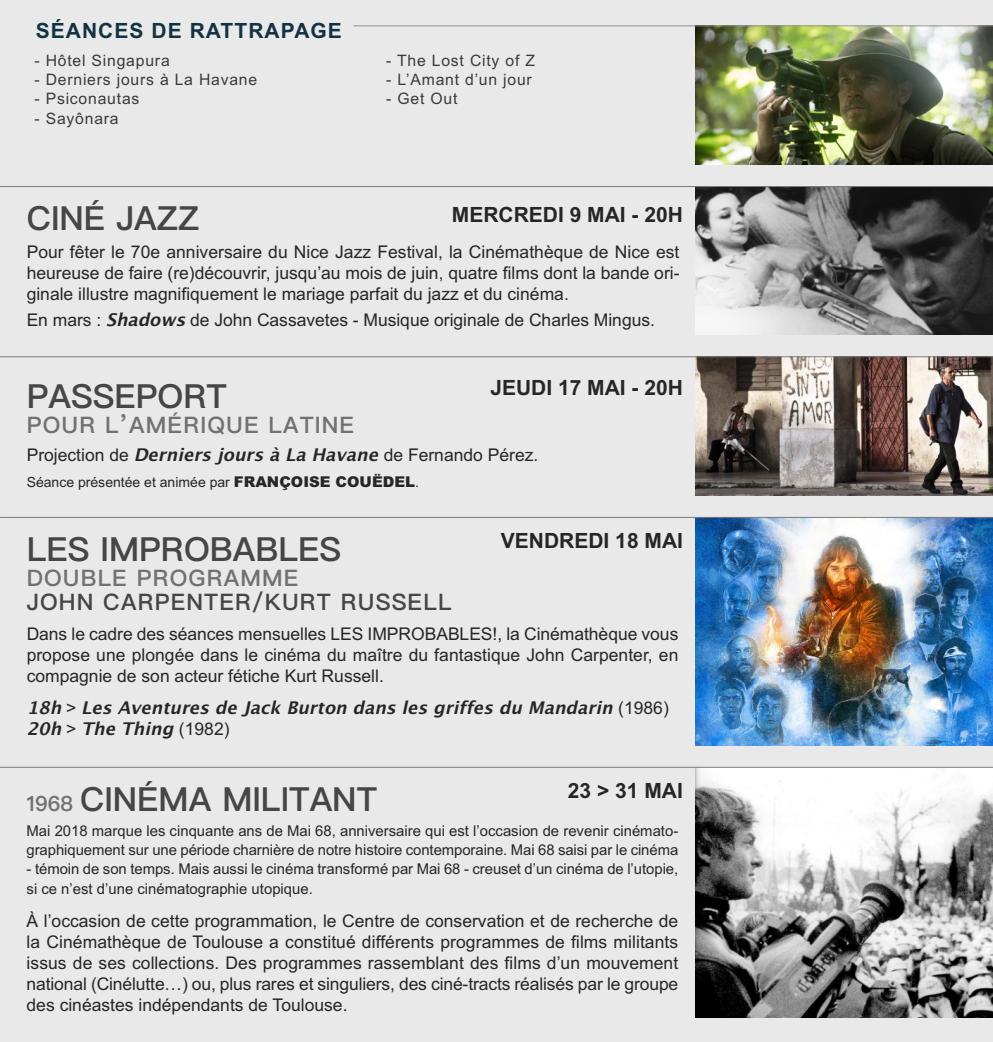
<style>
.page{position:relative;width:993px;height:1042px;background:#fff}
.page>*{position:absolute;margin:0;border:0;box-sizing:border-box;transform-origin:0 0}
.t1{font:600 33.25px "Ping Fang HK";color:#474647}
.t2{font:600 22.75px "Ping Fang HK";letter-spacing:.05em;color:#727172}
.t3{font:600 22.75px "Ping Fang HK";letter-spacing:.05em;color:#474647}
.t4{font:700 21px "Arial";color:#272526}
.t5{font:700 21px "Arial";letter-spacing:.05em;color:#133344}
.t6{font:17.5px/21px "Arial";color:#272526;text-align:justify}
.t7{font:italic 700 17.5px/21px "Lucida Grande";color:#272526}
.t8{font:15.75px "Arial";letter-spacing:.05em;color:#3c3b3c}
.t9{font:14.88px/19.2px "Arial";letter-spacing:-.005em;color:#272526}
.t10{font:14px "Arial";color:#272526}
.s1{font-family:"Lucida Grande";font-weight:700;font-style:italic}
.s2{font-weight:900;font-size:14.88px}
.s3{font-family:"Arial";font-weight:400;font-style:normal}
.s4{font-size:21px;color:#727172}
</style>
<div class="page">
<div style="left:0;top:0;width:992px;height:1042px;background:#e9e9e9"></div>
<img style="left:695px;top:357px;width:297px;height:138px">
<img style="left:695px;top:26px;width:297px;height:139px">
<hr style="left:353px;top:25px;width:639px;height:1px;background:#939293">
<img style="left:695px;top:187px;width:297px;height:148px">
<hr style="left:0;top:186px;width:992px;height:1px;background:#7d7c7d">
<hr style="left:0;top:356px;width:992px;height:1px;background:#7d7c7d">
<img style="left:695px;top:518px;width:297px;height:227px">
<hr style="left:0;top:517px;width:992px;height:1px;background:#7d7c7d">
<img style="left:695px;top:768px;width:297px;height:249px">
<hr style="left:0;top:767px;width:992px;height:1px;background:#7d7c7d">
<p class="t5" style="left:36px;top:23px;width:308px">SÉANCES DE RATTRAPAGE</p>
<p class="t8" style="left:34px;top:55px;width:137px">- Hôtel Singapura</p>
<p class="t8" style="left:34px;top:74px;width:224px">- Derniers jours à La Havane</p>
<p class="t8" style="left:34px;top:93px;width:106px">- Psiconautas</p>
<p class="t8" style="left:34px;top:112px;width:86px">- Sayônara</p>
<p class="t8" style="left:386px;top:55px;width:150px">- The Lost City of Z</p>
<p class="t8" style="left:386px;top:74px;width:147px">- L’Amant d’un jour</p>
<p class="t8" style="left:386px;top:93px;width:73px">- Get Out</p>
<h1 class="t1" style="left:27px;top:205px;width:174px">CINÉ JAZZ</h1>
<p class="t4" style="left:451px;top:207px;width:233px">MERCREDI 9 MAI - 20H</p>
<p class="t6" style="left:27px;top:243px;width:654px">Pour fêter le 70e anniversaire du Nice Jazz Festival, la Cinémathèque de Nice est heureuse de faire (re)découvrir, jusqu’au mois de juin, quatre films dont la bande ori&shy;ginale illustre magnifiquement le mariage parfait du jazz et du cinéma.</p>
<p class="t6" style="left:27px;top:311px;width:629px">En mars : <span class="s1">Shadows</span>de John Cassavetes - Musique originale de Charles Mingus.</p>
<h1 class="t1" style="left:27px;top:383px;width:202px">PASSEPORT</h1>
<h2 class="t2" style="left:27px;top:416px;width:329px">POUR L’AMÉRIQUE LATINE</h2>
<p class="t4" style="left:490px;top:380px;width:194px">JEUDI 17 MAI - 20H</p>
<p class="t6" style="left:27px;top:446px;width:513px">Projection de <span class="s1">Derniers jours à La Havane</span> de Fernando Pérez.</p>
<p class="t10" style="left:27px;top:477px;width:393px">Séance présentée et animée par <span class="s2">FRANÇOISE COUËDEL</span>.</p>
<h1 class="t1" style="left:27px;top:536px;width:316px">LES IMPROBABLES</h1>
<h2 class="t2" style="left:27px;top:569px;width:273px">DOUBLE PROGRAMME</h2>
<h2 class="t3" style="left:27px;top:593px;width:426px">JOHN CARPENTER/KURT RUSSELL</h2>
<p class="t4" style="left:500px;top:533px;width:184px">VENDREDI 18 MAI</p>
<p class="t6" style="left:27px;top:625px;width:653px">Dans le cadre des séances mensuelles LES IMPROBABLES!, la Cinémathèque vous propose une plongée dans le cinéma du maître du fantastique John Carpenter, en compagnie de son acteur fétiche Kurt Russell.</p>
<p class="t7" style="left:27px;top:698px;width:643px">18h <span class="s3">&gt;</span> Les Aventures de Jack Burton dans les griffes du Mandarin <span class="s3">( 1 9 8 6 )<br></span>20h <span class="s3">&gt;</span> The Thing <span class="s3">( 1 9 8 2 )</span></p>
<h1 class="t1" style="left:27px;top:786px;width:352px"><span class="s4">1968</span> CINÉMA MILITANT</h1>
<p class="t4" style="left:567px;top:783px;width:116px">23 &gt; 31 MAI</p>
<p class="t9" style="left:27px;top:822px;width:653px">Mai 2018 marque les cinquante ans de Mai 68, anniversaire qui est l’occasion de revenir cinémato&shy;graphiquement sur une période charnière de notre histoire contemporaine. Mai 68 saisi par le cinéma</p>
<p class="t9" style="left:27px;top:861px;width:653px">- témoin de son temps. Mais aussi le cinéma transformé par Mai 68 - creuset d’un cinéma de l’utopie, si ce n’est d’une cinématographie utopique.</p>
<p class="t6" style="left:27px;top:912px;width:653px">À l’occasion de cette programmation, le Centre de conservation et de recherche de la Cinémathèque de Toulouse a constitué différents programmes de films militants issus de ses collections. Des programmes rassemblant des films d’un mouvement national (Cinélutte…) ou, plus rares et singuliers, des ciné-tracts réalisés par le groupe des cinéastes indépendants de Toulouse.</p>
</div>
